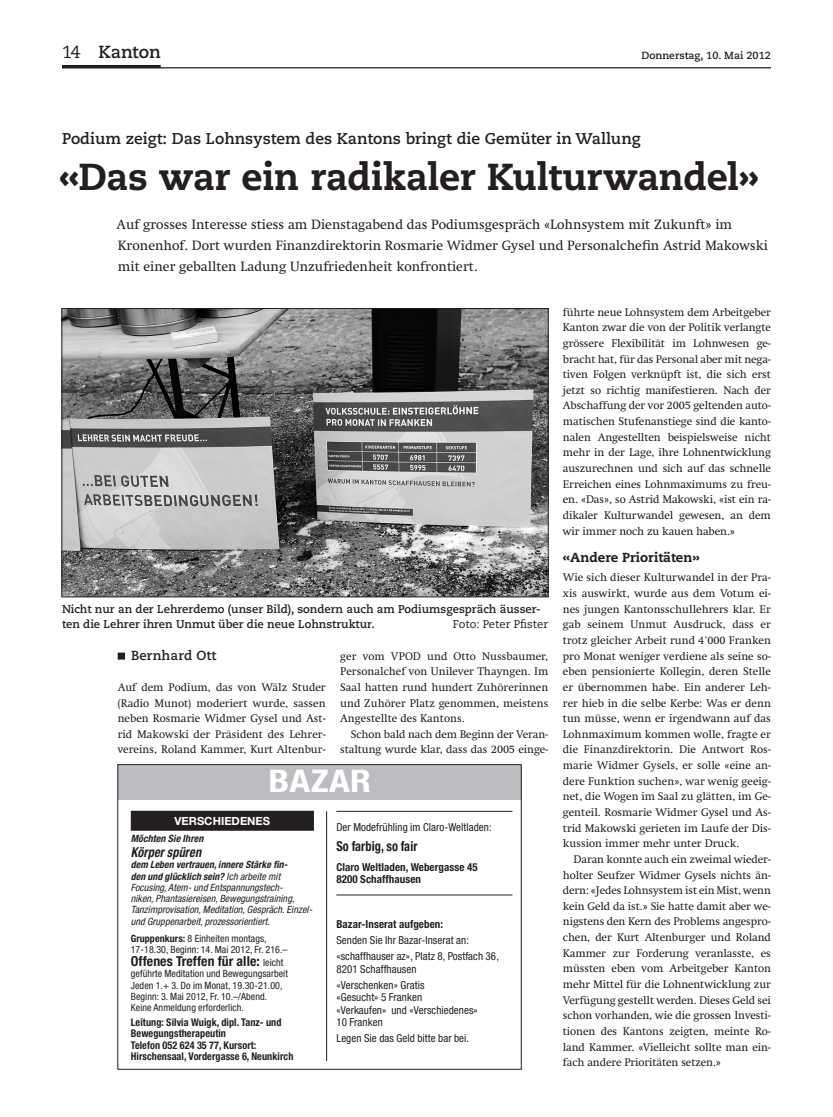
<style>
.page{position:relative;width:833px;height:1117px;background:#fff}
.page>*{position:absolute;margin:0;border:0;box-sizing:border-box;transform-origin:0 0}
.t1{font:800 37.5px "Caecilia LT";letter-spacing:-.01em;color:#231f20}
.t2{font:700 condensed 31.25px "Helvetica Neue";letter-spacing:.005em;color:#fff;scale:1.2 1}
.t3{font:700 17.5px "Caecilia LT";letter-spacing:-.005em;color:#231f20}
.t4{font:700 15.62px "Caecilia LT";color:#231f20}
.t5{font:13.75px/21.2px "Swift LT Std";color:#231f20}
.t6{font:700 condensed 13.75px "Helvetica Neue";letter-spacing:.005em;color:#231f20}
.t7{font:700 condensed 13.75px "Helvetica Neue";letter-spacing:.005em;color:#231f20;scale:.9 1}
.t8{font:italic 700 condensed 13.75px "Helvetica Neue";letter-spacing:.005em;color:#231f20;scale:.9 1}
.t9{font:800 13.12px "Caecilia LT";color:#231f20}
.t10{font:700 13.12px "Caecilia LT";letter-spacing:.01em;color:#231f20}
.t11{font:11.25px/15.6px "Swift LT Std";letter-spacing:-.01em;color:#231f20;text-align:justify}
.t12{font:700 11.25px/15.6px "Caecilia LT";color:#231f20}
.t13{font:11.25px "Caecilia LT";color:#231f20}
.t14{font:700 11.25px "Helvetica Neue";color:#fff}
.t15{font:condensed 11px/16px "Helvetica Neue";letter-spacing:.005em;color:#231f20}
.t16{font:700 condensed 11px/12.5px "Helvetica Neue";letter-spacing:.005em;color:#231f20}
.t17{font:700 condensed 10.62px/11.2px "Helvetica Neue";letter-spacing:.005em;color:#231f20;scale:.96 1}
.t18{font:700 10.25px "Caecilia LT";color:#231f20}
.t19{font:italic condensed 10px/11.2px "Helvetica Neue";letter-spacing:.005em;color:#231f20}
.t20{font:condensed 10px/11.2px "Helvetica Neue";letter-spacing:.005em;color:#231f20}
.t21{font:italic 700 condensed 10px "Helvetica Neue";letter-spacing:.005em;color:#231f20}
.s1{font-weight:400}
.s2{font-weight:700}
.s3{font-weight:400;font-size:10px}
</style>
<div class="page">
<hr style="left:62px;top:67px;width:709px;height:1px;background:#231f20">
<hr style="left:62px;top:65px;width:99px;height:3px;background:#231f20">
<div style="left:118px;top:652px;width:7px;height:7px;background:#231f20"></div>
<img style="left:64px;top:310px;width:482px;height:285px">
<div style="left:62px;top:308px;width:486px;height:289px;border:1px solid #231f20"></div>
<div style="left:118px;top:764px;width:403px;height:35px;background:#bcbdc0"></div>
<hr style="left:336px;top:810px;width:176px;height:1px;background:#231f20">
<hr style="left:336px;top:894px;width:176px;height:1px;background:#231f20">
<div style="left:131px;top:810px;width:183px;height:20px;background:#231f20"></div>
<hr style="left:326px;top:811px;width:1px;height:249px;background:#231f20">
<h3 class="t3" style="left:62px;top:41px;width:100px"><span class="s1">14</span> Kanton</h3>
<p class="t18" style="left:641px;top:50px;width:131px">Donnerstag, 10. Mai 2012</p>
<h3 class="t4" style="left:62px;top:129px;width:580px">Podium zeigt: Das Lohnsystem des Kantons bringt die Gemüter in Wallung</h3>
<h1 class="t1" style="left:59px;top:153px;width:701px">«Das war ein radikaler Kulturwandel»</h1>
<p class="t5" style="left:117px;top:214px;width:653px">Auf grosses Interesse stiess am Dienstagabend das Podiumsgespräch «Lohnsystem mit Zukunft» im<br>Kronenhof. Dort wurden Finanzdirektorin Rosmarie Widmer Gysel und Personalchefin Astrid Makowski mit einer geballten Ladung Unzufriedenheit konfrontiert.</p>
<p class="t12" style="left:62px;top:601px;width:480px">Nicht nur an der Lehrerdemo (unser Bild), sondern auch am Podiumsgespräch äusser&shy;ten die Lehrer ihren Unmut über die neue Lohnstruktur.</p>
<p class="t13" style="left:453px;top:617px;width:97px">Foto: Peter Pfister</p>
<p class="t10" style="left:131px;top:647px;width:87px">Bernhard Ott</p>
<p class="t11" style="left:118px;top:679px;width:210px">Auf dem Podium, das von Wälz Studer (Radio Munot) moderiert wurde, sassen neben Rosmarie Widmer Gysel und Ast&shy;rid Makowski der Präsident des Lehrer&shy;vereins, Roland Kammer, Kurt Altenbur-</p>
<p class="t11" style="left:340px;top:648px;width:210px">ger vom VPOD und Otto Nussbaumer, Personalchef von Unilever Thayngen. Im Saal hatten rund hundert Zuhörerinnen und Zuhörer Platz genommen, meistens Angestellte des Kantons.</p>
<p class="t11" style="left:340px;top:726px;width:209px;text-align:right">Schon bald nach dem Beginn der Veran&shy;staltung wurde klar, dass das 2005 einge-</p>
<h2 class="t2" style="left:268px;top:762px;width:87px">BAZAR</h2>
<p class="t15" style="left:336px;top:819px;width:157px">Der Modefrühling im Claro-Weltladen:</p>
<p class="t7" style="left:336px;top:837px;width:92px">So farbig, so fair</p>
<p class="t16" style="left:336px;top:860px;width:143px">Claro Weltladen, Webergasse 45<br>8200 Schaffhausen</p>
<p class="t14" style="left:174px;top:814px;width:97px">VERSCHIEDENES</p>
<p class="t21" style="left:131px;top:832px;width:74px">Möchten Sie Ihren</p>
<p class="t8" style="left:131px;top:843px;width:80px">Körper spüren</p>
<p class="t19" style="left:131px;top:858px;width:183px"><span class="s2">dem Leben vertrauen, innere Stärke fin-<br>den und glücklich sein?</span> Ich arbeite mit Focusing, Atem- und Entspannungstech-<br>niken, Phantasiereisen, Bewegungstraining, Tanzimprovisation, Meditation, Gespräch. Einzel&shy;und Gruppenarbeit, prozessorientiert.</p>
<p class="t20" style="left:131px;top:932px;width:158px"><span class="s2">Gruppenkurs:</span> 8 Einheiten montags,<br>17-18.30, Beginn: 14. Mai 2012, Fr. 216.–</p>
<p class="t6" style="left:131px;top:952px;width:154px">Offenes Treffen für alle: <span class="s3">leicht</span></p>
<p class="t20" style="left:131px;top:967px;width:159px">geführte Meditation und Bewegungsarbeit Jeden 1.+ 3. Do im Monat, 19.30-21.00, Beginn: 3. Mai 2012, Fr. 10.–/Abend.<br>Keine Anmeldung erforderlich.</p>
<p class="t17" style="left:131px;top:1016px;width:171px">Leitung: Silvia Wuigk, dipl. Tanz- und Bewegungstherapeutin<br>Telefon 052 624 35 77, Kursort:<br>Hirschensaal, Vordergasse 6, Neunkirch</p>
<p class="t16" style="left:336px;top:917px;width:108px">Bazar-Inserat aufgeben:</p>
<p class="t15" style="left:336px;top:932px;width:164px">Senden Sie Ihr Bazar-Inserat an: «schaffhauser az», Platz 8, Postfach 36,</p>
<p class="t15" style="left:336px;top:960px;width:90px">8201 Schaffhausen «Verschenken» Gratis</p>
<p class="t15" style="left:336px;top:990px;width:143px;line-height:12.5px">«Gesucht» 5 Franken<br>«Verkaufen» und «Verschiedenes»<br>10 Franken</p>
<p class="t15" style="left:336px;top:1030px;width:134px">Legen Sie das Geld bitte bar bei.</p>
<p class="t11" style="left:563px;top:304px;width:210px">führte neue Lohnsystem dem Arbeitgeber Kanton zwar die von der Politik verlangte grössere Flexibilität im Lohnwesen ge&shy;bracht hat, für das Personal aber mit nega&shy;tiven Folgen verknüpft ist, die sich erst jetzt so richtig manifestieren. Nach der Abschaffung der vor 2005 geltenden auto&shy;matischen Stufenanstiege sind die kanto&shy;nalen Angestellten beispielsweise nicht mehr in der Lage, ihre Lohnentwicklung auszurechnen und sich auf das schnelle Erreichen eines Lohnmaximums zu freu&shy;en. «Das», so Astrid Makowski, «ist ein ra&shy;dikaler Kulturwandel gewesen, an dem wir immer noch zu kauen haben.»</p>
<p class="t9" style="left:563px;top:549px;width:138px">«Andere Prioritäten»</p>
<p class="t11" style="left:563px;top:570px;width:210px">Wie sich dieser Kulturwandel in der Pra&shy;xis auswirkt, wurde aus dem Votum ei&shy;nes jungen Kantonsschullehrers klar. Er gab seinem Unmut Ausdruck, dass er trotz gleicher Arbeit rund 4'000 Franken pro Monat weniger verdiene als seine so&shy;eben pensionierte Kollegin, deren Stelle er übernommen habe. Ein anderer Leh&shy;rer hieb in die selbe Kerbe: Was er denn tun müsse, wenn er irgendwann auf das Lohnmaximum kommen wolle, fragte er die Finanzdirektorin. Die Antwort Ros&shy;marie Widmer Gysels, er solle «eine an&shy;dere Funktion suchen», war wenig geeig&shy;net, die Wogen im Saal zu glätten, im Ge&shy;genteil. Rosmarie Widmer Gysel und As&shy;trid Makowski gerieten im Laufe der Dis&shy;kussion immer mehr unter Druck.</p>
<p class="t11" style="left:563px;top:851px;width:210px;text-indent:11px">Daran konnte auch ein zweimal wieder&shy;holter Seufzer Widmer Gysels nichts än&shy;dern: «Jedes Lohnsystem ist ein Mist, wenn kein Geld da ist.» Sie hatte damit aber we&shy;nigstens den Kern des Problems angespro&shy;chen, der Kurt Altenburger und Roland Kammer zur Forderung veranlasste, es müssten eben vom Arbeitgeber Kanton mehr Mittel für die Lohnentwicklung zur Verfügung gestellt werden. Dieses Geld sei schon vorhanden, wie die grossen Investi&shy;tionen des Kantons zeigten, meinte Ro&shy;land Kammer. «Vielleicht sollte man ein&shy;fach andere Prioritäten setzen.»</p>
</div>
